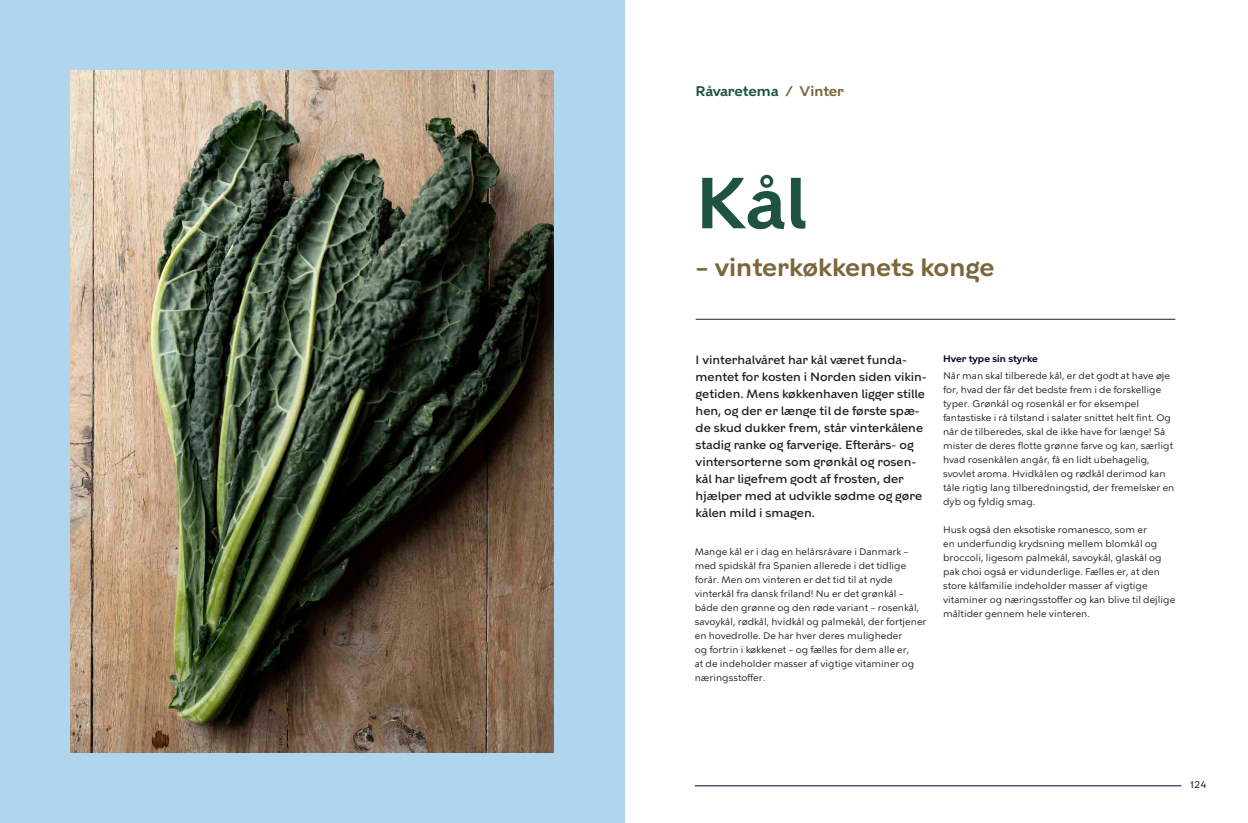
<style>
.page{position:relative;width:1248px;height:823px;background:#fff}
.page>*{position:absolute;margin:0;border:0;box-sizing:border-box;transform-origin:0 0}
.t1{font:600 72px "KBH";color:#1e5340}
.t2{font:600 25px "KBH";color:#7d663b}
.t3{font:600 14px "KBH";color:#1e5340}
.t4{font:500 12px/17px "KBH";color:#231f20}
.t5{font:9.5px/14px "KBH Tekst";color:#231f20}
.t6{font:600 9.5px "KBH";color:#000430}
.t7{font:9.5px "KBH Tekst";color:#000430}
.s1{color:#7d663b}
</style>
<div class="page">
<div style="left:0;top:0;width:624px;height:822px;background:#afd6ed"></div>
<img style="left:71px;top:71px;width:482px;height:680px">
<hr style="left:695px;top:319px;width:480px;height:1px;background:#231f20">
<hr style="left:694px;top:785px;width:487px;height:1px;background:#000430">
<p class="t3" style="left:695px;top:82px;width:150px">Råvaretema <span class="s1">/ Vinter</span></p>
<p class="t1" style="left:695px;top:159px;width:112px">Kål</p>
<p class="t2" style="left:695px;top:252px;width:300px">– vinterkøkkenets konge</p>
<p class="t4" style="left:695px;top:350px;width:233px">I vinterhalvåret har kål været funda&shy;mentet for kosten i Norden siden vikin&shy;getiden. Mens køkkenhaven ligger stille hen, og der er længe til de første spæ&shy;de skud dukker frem, står vinterkålene stadig ranke og farverige. Efterårs- og vintersorterne som grønkål og rosen&shy;kål har ligefrem godt af frosten, der hjælper med at udvikle sødme og gøre kålen mild i smagen.</p>
<p class="t5" style="left:694px;top:544px;width:233px">Mange kål er i dag en helårsråvare i Danmark – med spidskål fra Spanien allerede i det tidlige forår. Men om vinteren er det tid til at nyde vinterkål fra dansk friland! Nu er det grønkål – både den grønne og den røde variant – rosenkål, savoykål, rødkål, hvidkål og palmekål, der fortjener en hovedrolle. De har hver deres muligheder<br>og fortrin i køkkenet – og fælles for dem alle er,<br>at de indeholder masser af vigtige vitaminer og næringsstoffer.</p>
<p class="t6" style="left:943px;top:352px;width:96px">Hver type sin styrke</p>
<p class="t5" style="left:943px;top:368px;width:233px">Når man skal tilberede kål, er det godt at have øje for, hvad der får det bedste frem i de forskellige typer. Grønkål og rosenkål er for eksempel fantastiske i rå tilstand i salater snittet helt fint. Og når de tilberedes, skal de ikke have for længe! Så mister de deres flotte grønne farve og kan, særligt hvad rosenkålen angår, få en lidt ubehagelig, svovlet aroma. Hvidkålen og rødkål derimod kan tåle rigtig lang tilberedningstid, der fremelsker en dyb og fyldig smag.</p>
<p class="t5" style="left:943px;top:522px;width:234px">Husk også den eksotiske romanesco, som er<br>en underfundig krydsning mellem blomkål og broccoli, ligesom palmekål, savoykål, glaskål og pak choi også er vidunderlige. Fælles er, at den store kålfamilie indeholder masser af vigtige vitaminer og næringsstoffer og kan blive til dejlige måltider gennem hele vinteren.</p>
<p class="t7" style="left:1189px;top:778px;width:18px">124</p>
</div>
